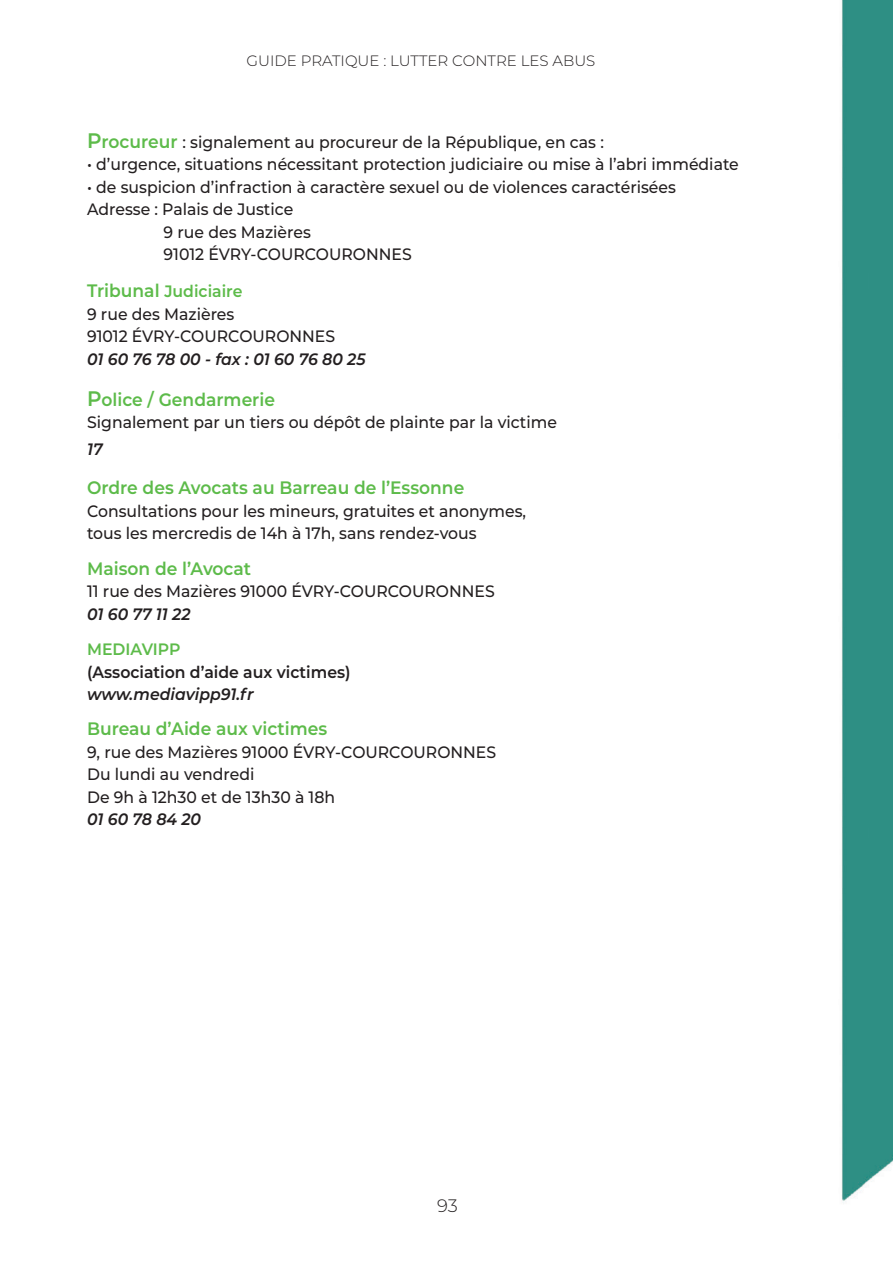
<style>
.page{position:relative;width:893px;height:1263px;background:#fff}
.page>*{position:absolute;margin:0;border:0;box-sizing:border-box;transform-origin:0 0}
.t1{font:600 18px "Montserrat";color:#5dbb4a;scale:.95 1}
.t2{font:300 18px "Montserrat";color:#231f20}
.t3{font:500 16.5px/22.5px "Montserrat";color:#231f20;scale:.95 1}
.t4{font:italic 600 16.5px "Montserrat";color:#231f20;scale:.95 1}
.t5{font:600 16.5px "Montserrat";color:#231f20;scale:.95 1}
.t6{font:600 16.5px "Montserrat";color:#5dbb4a;scale:.95 1}
.t7{font:300 15px "Montserrat";color:#231f20}
.s1{font-weight:600;font-size:21px;color:#5dbb4a}
.s2{font-weight:600;font-size:18px;color:#5dbb4a}
.s3{font-weight:600;color:#5dbb4a}
.s4{font-size:21px}
</style>
<div class="page">
<div style="left:841px;top:0;width:52px;height:1203px;background:#2e8f84"></div>
<p class="t7" style="left:247px;top:50px;width:350px">GUIDE PRATIQUE : LUTTER CONTRE LES ABUS</p>
<p class="t3" style="left:87px;top:130px;width:545px"><span class="s1">P</span><span class="s2">rocureur</span> : signalement au procureur de la République, en cas :</p>
<p class="t3" style="left:87px;top:153px;width:687px">• d’urgence, situations nécessitant protection judiciaire ou mise à l’abri immédiate</p>
<p class="t3" style="left:87px;top:175px;width:621px">• de suspicion d’infraction à caractère sexuel ou de violences caractérisées</p>
<p class="t3" style="left:87px;top:198px;width:218px">Adresse : Palais de Justice</p>
<p class="t3" style="left:164px;top:220px;width:157px">9 rue des Mazières</p>
<p class="t3" style="left:164px;top:243px;width:263px">91012 ÉVRY-COURCOURONNES</p>
<p class="t3" style="left:87px;top:279px;width:263px"><span class="s2">Tribunal</span> <span class="s3">Judiciaire<br></span>9 rue des Mazières<br>91012 ÉVRY-COURCOURONNES</p>
<p class="t4" style="left:87px;top:347px;width:295px">01 60 76 78 00 - fax : 01 60 76 80 25</p>
<p class="t1" style="left:87px;top:386px;width:199px"><span class="s4">P</span>olice / Gendarmerie</p>
<p class="t3" style="left:87px;top:410px;width:496px">Signalement par un tiers ou dépôt de plainte par la victime</p>
<p class="t4" style="left:87px;top:437px;width:18px">17</p>
<p class="t1" style="left:87px;top:475px;width:399px">Ordre des Avocats au Barreau de l’Essonne</p>
<p class="t3" style="left:87px;top:499px;width:464px">Consultations pour les mineurs, gratuites et anonymes, tous les mercredis de 14h à 17h, sans rendez-vous</p>
<p class="t1" style="left:87px;top:556px;width:174px">Maison de l’Avocat</p>
<p class="t3" style="left:87px;top:579px;width:431px">11 rue des Mazières 91000 ÉVRY-COURCOURONNES</p>
<p class="t4" style="left:87px;top:602px;width:110px">01 60 77 11 22</p>
<p class="t6" style="left:87px;top:637px;width:100px">MEDIAVIPP</p>
<p class="t5" style="left:87px;top:660px;width:279px">(Association d’aide aux victimes)</p>
<p class="t4" style="left:87px;top:682px;width:177px">www.mediavipp91.fr</p>
<p class="t1" style="left:87px;top:716px;width:254px">Bureau d’Aide aux victimes</p>
<p class="t3" style="left:87px;top:740px;width:432px">9, rue des Mazières 91000 ÉVRY-COURCOURONNES<br>Du lundi au vendredi<br>De 9h à 12h30 et de 13h30 à 18h</p>
<p class="t4" style="left:87px;top:808px;width:122px">01 60 78 84 20</p>
<p class="t2" style="left:437px;top:1193px;width:22px">93</p>
</div>
